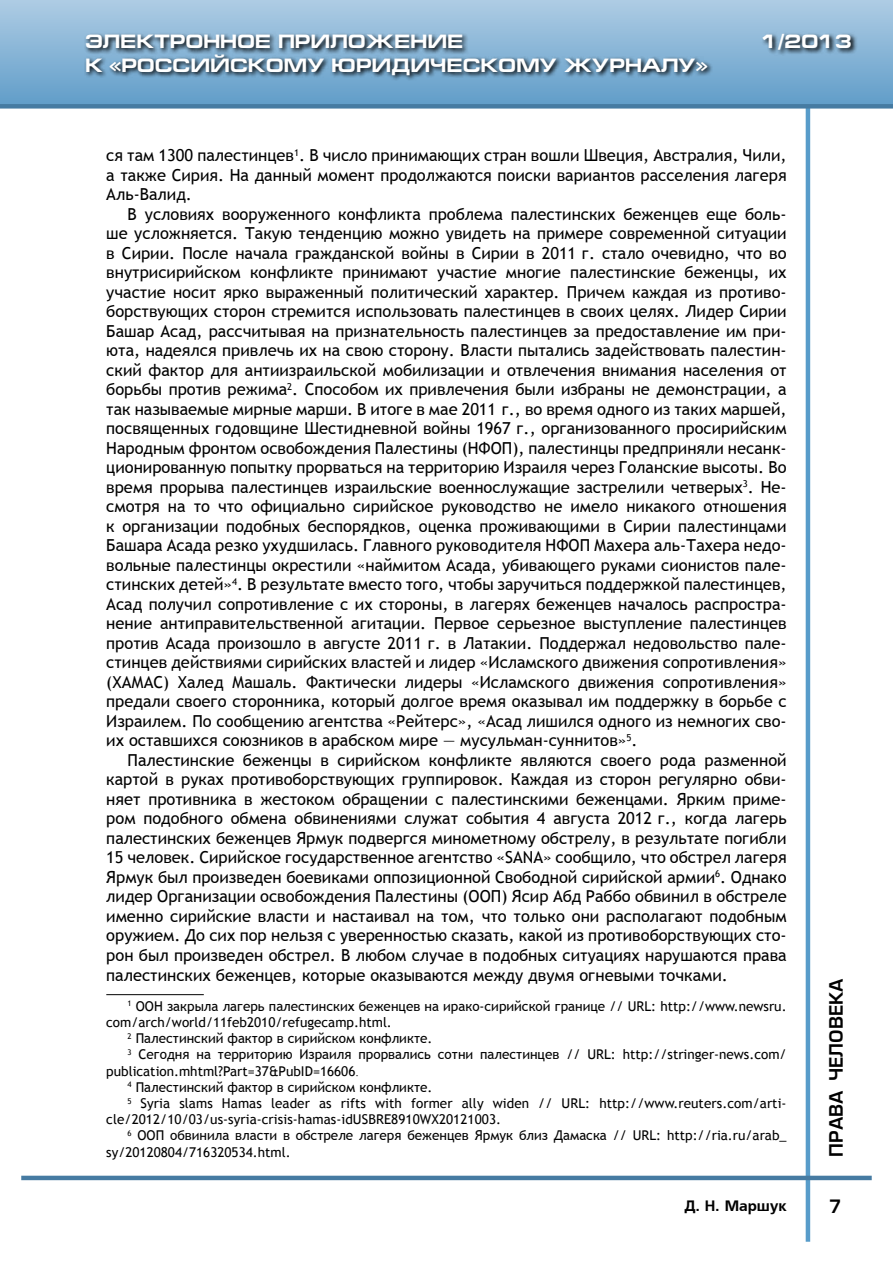
<style>
.page{position:relative;width:893px;height:1263px;background:#fff}
.page>*{position:absolute;margin:0;border:0;box-sizing:border-box;transform-origin:0 0}
.t1{font:700 19.5px "Europe Ext";color:#fff}
.t2{font:18px "Europe Demi Normal";color:#000}
.t3{font:16.5px/19.5px "Trebuchet MS";color:#000;text-align:justify}
.t4{font:15px "Free Set Bold Cyrillic";color:#000}
.t5{font:13.5px "Trebuchet MS";color:#000}
.s1{font-family:"Times New Roman"}
</style>
<div class="page">
<hr style="left:806px;top:91px;width:4px;height:1151px;background:#589cca">
<hr style="left:21px;top:1176px;width:851px;height:4px;background:#467ba2">
<div style="left:0;top:0;width:893px;height:106px;background:linear-gradient(to bottom,#aecce4,#619dc9)"></div>
<div style="left:0;top:104px;width:893px;height:5px;background:#467ba2"></div>
<svg style="left:84px;top:31px;width:774px;height:50px;background:#6b90ac"></svg>
<hr style="left:106px;top:994px;width:98px;height:1px;background:#000">
<p class="t1" style="left:85px;top:31px;width:380px">ЭЛЕКТРОННОЕ ПРИЛОЖЕНИЕ</p>
<p class="t1" style="left:761px;top:31px;width:92px">1/2013</p>
<p class="t1" style="left:85px;top:54px;width:624px">К «РОССИЙСКОМУ ЮРИДИЧЕСКОМУ ЖУРНАЛУ»</p>
<p class="t3" style="left:106px;top:146px;width:682px">ся там 1300 палестинцев<sup>1</sup>. В число принимающих стран вошли Швеция, Австралия, Чили, а также Сирия. На данный момент продолжаются поиски вариантов расселения лагеря Аль-Валид.</p>
<p class="t3" style="left:106px;top:204px;width:682px;text-indent:21px">В условиях вооруженного конфликта проблема палестинских беженцев еще боль&shy;ше усложняется. Такую тенденцию можно увидеть на примере современной ситуации в Сирии. После начала гражданской войны в Сирии в 2011 г. стало очевидно, что во внутрисирийском конфликте принимают участие многие палестинские беженцы, их участие носит ярко выраженный политический характер. Причем каждая из противо&shy;борствующих сторон стремится использовать палестинцев в своих целях. Лидер Сирии Башар Асад, рассчитывая на признательность палестинцев за предоставление им при&shy;юта, надеялся привлечь их на свою сторону. Власти пытались задействовать палестин&shy;ский фактор для антиизраильской мобилизации и отвлечения внимания населения от борьбы против режима<sup>2</sup>. Способом их привлечения были избраны не демонстрации, а так называемые мирные марши. В итоге в мае 2011 г., во время одного из таких маршей, посвященных годовщине Шестидневной войны 1967 г., организованного просирийским Народным фронтом освобождения Палестины (НФОП), палестинцы предприняли несанк&shy;ционированную попытку прорваться на территорию Израиля через Голанские высоты. Во время прорыва палестинцев израильские военнослужащие застрелили четверых<sup>3</sup>. Не&shy;смотря на то что официально сирийское руководство не имело никакого отношения к организации подобных беспорядков, оценка проживающими в Сирии палестинцами Башара Асада резко ухудшилась. Главного руководителя НФОП Махера аль-Тахера недо&shy;вольные палестинцы окрестили «наймитом Асада, убивающего руками сионистов пале&shy;стинских детей»<sup>4</sup>. В результате вместо того, чтобы заручиться поддержкой палестинцев, Асад получил сопротивление с их стороны, в лагерях беженцев началось распростра&shy;нение антиправительственной агитации. Первое серьезное выступление палестинцев против Асада произошло в августе 2011 г. в Латакии. Поддержал недовольство пале&shy;стинцев действиями сирийских властей и лидер «Исламского движения сопротивления» (ХАМАС) Халед Машаль. Фактически лидеры «Исламского движения сопротивления» предали своего сторонника, который долгое время оказывал им поддержку в борьбе с Израилем. По сообщению агентства «Рейтерс», «Асад лишился одного из немногих сво&shy;их оставшихся союзников в арабском мире — мусульман-суннитов»<sup>5</sup>.</p>
<p class="t3" style="left:106px;top:750px;width:682px;text-indent:21px">Палестинские беженцы в сирийском конфликте являются своего рода разменной картой в руках противоборствующих группировок. Каждая из сторон регулярно обви&shy;няет противника в жестоком обращении с палестинскими беженцами. Ярким приме&shy;ром подобного обмена обвинениями служат события 4 августа 2012 г., когда лагерь палестинских беженцев Ярмук подвергся минометному обстрелу, в результате погибли 15 человек. Сирийское государственное агентство «SANA» сообщило, что обстрел лагеря Ярмук был произведен боевиками оппозиционной Свободной сирийской армии<sup>6</sup>. Однако лидер Организации освобождения Палестины (ООП) Ясир Абд Раббо обвинил в обстреле именно сирийские власти и настаивал на том, что только они располагают подобным оружием. До сих пор нельзя с уверенностью сказать, какой из противоборствующих сто&shy;рон был произведен обстрел. В любом случае в подобных ситуациях нарушаются права палестинских беженцев, которые оказываются между двумя огневыми точками.</p>
<p class="t5" style="left:128px;top:998px;width:661px"><sup>1</sup> ООН закрыла лагерь палестинских беженцев на ирако-сирийской границе // URL: http://www.newsru.</p>
<p class="t5" style="left:106px;top:1014px;width:287px">com/arch/world/11feb2010/refugecamp.html.</p>
<p class="t5" style="left:128px;top:1030px;width:306px"><sup>2</sup> Палестинский фактор в сирийском конфликте.</p>
<p class="t5" style="left:128px;top:1047px;width:660px"><sup>3</sup> Сегодня на территорию Израиля прорвались сотни палестинцев // URL: http://stringer-news.com/</p>
<p class="t5" style="left:106px;top:1063px;width:254px">publication.mhtml?Part=37&amp;PubID=16606<span class="s1">.</span></p>
<p class="t5" style="left:128px;top:1079px;width:306px"><sup>4</sup> Палестинский фактор в сирийском конфликте.</p>
<p class="t5" style="left:128px;top:1095px;width:660px"><sup>5</sup> Syria slams Hamas leader as rifts with former ally widen // URL: http://www.reuters.com/arti-</p>
<p class="t5" style="left:106px;top:1111px;width:396px">cle/2012/10/03/us-syria-crisis-hamas-idUSBRE8910WX20121003.</p>
<p class="t5" style="left:128px;top:1128px;width:661px"><sup>6</sup> ООП обвинила власти в обстреле лагеря беженцев Ярмук близ Дамаска // URL: http://ria.ru/arab_</p>
<p class="t5" style="left:106px;top:1144px;width:186px">sy/20120804/716320534.html.</p>
<p class="t4" style="left:685px;top:1197px;width:104px">Д. Н. Маршук</p>
<p class="t2" style="left:826px;top:1157px;width:180px;rotate:-90deg">права человека</p>
<p class="t2" style="left:829px;top:1196px;width:14px">7</p>
</div>
